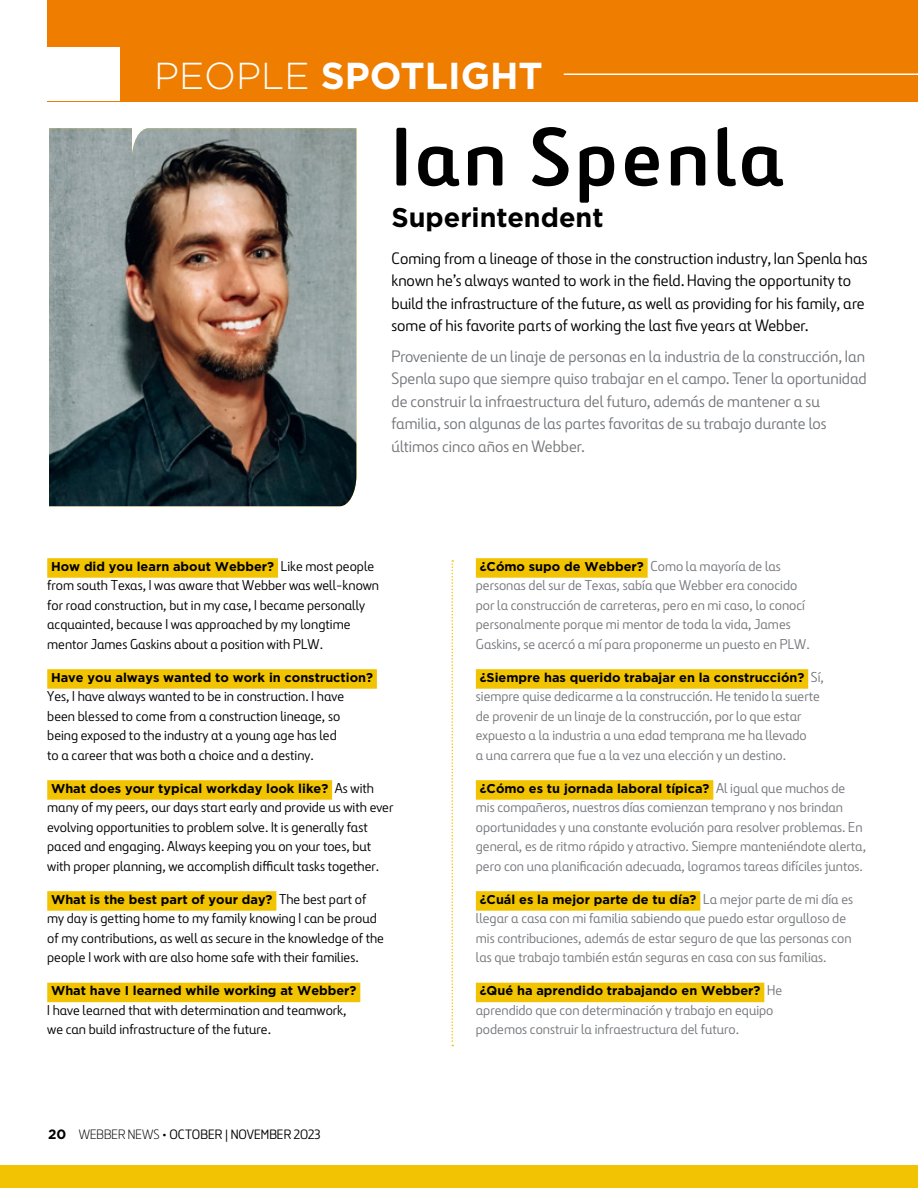
<style>
.page{position:relative;width:918px;height:1188px;background:#fff}
.page>*{position:absolute;margin:0;border:0;box-sizing:border-box;transform-origin:0 0}
.t1{font:700 82.5px "Ferrovial";letter-spacing:.04em;color:#000}
.t2{font:700 37.5px "Gotham";color:#fff}
.t3{font:700 27px "Gotham";color:#000}
.t4{font:16.5px/22.5px "Ferrovial";color:#74777b}
.t5{font:16.5px/22.5px "Ferrovial";color:#000}
.t6{font:14.25px/19.5px "Ferrovial";color:#74777b}
.t7{font:14.25px/19.5px "Ferrovial";color:#000}
.t8{font:13.5px "Ferrovial";color:#000}
.t9{font:700 12.75px "Gotham";color:#000}
.s1{font-weight:300}
.s2{font-family:"Ferrovial";font-weight:400;font-size:14.25px}
.s3{font-family:"Gotham";font-weight:700}
.s4{font-family:"Ferrovial";font-weight:400;font-size:14.25px;color:#74777b}
</style>
<div class="page">
<div style="left:0;top:1165px;width:918px;height:23px;background:#f1c300"></div>
<div style="left:47px;top:0;width:871px;height:101px;background:#ef7d00"></div>
<img style="left:49px;top:128px;width:307px;height:378px">
<div style="left:47px;top:558px;width:231px;height:20px;background:#f1c300"></div>
<div style="left:47px;top:669px;width:330px;height:20px;background:#f1c300"></div>
<div style="left:47px;top:780px;width:285px;height:20px;background:#f1c300"></div>
<div style="left:47px;top:891px;width:229px;height:20px;background:#f1c300"></div>
<div style="left:47px;top:983px;width:313px;height:19px;background:#f1c300"></div>
<div style="left:0;top:47px;width:119px;height:54px;background:#fff"></div>
<svg style="left:452px;top:560px;width:1px;height:486px"></svg>
<div style="left:476px;top:558px;width:172px;height:20px;background:#f1c300"></div>
<div style="left:476px;top:669px;width:332px;height:20px;background:#f1c300"></div>
<div style="left:476px;top:780px;width:237px;height:20px;background:#f1c300"></div>
<div style="left:476px;top:891px;width:224px;height:20px;background:#f1c300"></div>
<div style="left:476px;top:983px;width:288px;height:19px;background:#f1c300"></div>
<hr style="left:564px;top:74px;width:354px;height:1px;background:#fff">
<h2 class="t2" style="left:154px;top:51px;width:390px"><span class="s1">PEOPLE</span> SPOTLIGHT</h2>
<h1 class="t1" style="left:392px;top:105px;width:394px">Ian Spenla</h1>
<h3 class="t3" style="left:392px;top:199px;width:214px">Superintendent</h3>
<p class="t5" style="left:392px;top:247px;width:477px">Coming from a lineage of those in the construction industry, Ian Spenla has known he’s always wanted to work in the field. Having the opportunity to build the infrastructure of the future, as well as providing for his family, are some of his favorite parts of working the last five years at Webber.</p>
<p class="t4" style="left:392px;top:345px;width:477px">Proveniente de un linaje de personas en la industria de la construcción, Ian Spenla supo que siempre quiso trabajar en el campo. Tener la oportunidad de construir la infraestructura del futuro, además de mantener a su familia, son algunas de las partes favoritas de su trabajo durante los últimos cinco años en Webber.</p>
<p class="t9" style="left:51px;top:558px;width:325px">How did you learn about Webber? <span class="s2">Like most people</span></p>
<p class="t7" style="left:47px;top:576px;width:333px">from south Texas, I was aware that Webber was well-known for road construction, but in my case, I became personally acquainted, because I was approached by my longtime mentor James Gaskins about a position with PLW.</p>
<p class="t9" style="left:51px;top:669px;width:323px">Have you always wanted to work in construction?</p>
<p class="t7" style="left:47px;top:687px;width:298px">Yes, I have always wanted to be in construction. I have been blessed to come from a construction lineage, so being exposed to the industry at a young age has led to a career that was both a choice and a destiny.</p>
<p class="t9" style="left:51px;top:780px;width:324px">What does your typical workday look like? <span class="s2">As with</span></p>
<p class="t7" style="left:47px;top:798px;width:348px">many of my peers, our days start early and provide us with ever evolving opportunities to problem solve. It is generally fast paced and engaging. Always keeping you on your toes, but with proper planning, we accomplish difficult tasks together.</p>
<p class="t9" style="left:51px;top:891px;width:317px">What is the best part of your day? <span class="s2">The best part of</span></p>
<p class="t7" style="left:47px;top:909px;width:338px">my day is getting home to my family knowing I can be proud of my contributions, as well as secure in the knowledge of the people I work with are also home safe with their families.</p>
<p class="t9" style="left:51px;top:982px;width:307px">What have I learned while working at Webber?</p>
<p class="t7" style="left:47px;top:1000px;width:301px">I have learned that with determination and teamwork, we can build infrastructure of the future.</p>
<p class="t8" style="left:48px;top:1126px;width:274px"><span class="s3">20</span> <span class="s1">WEBBER NEWS</span> • OCTOBER | NOVEMBER 2023</p>
<p class="t9" style="left:480px;top:558px;width:303px">¿Cómo supo de Webber? <span class="s4">Como la mayoría de las</span></p>
<p class="t6" style="left:476px;top:576px;width:335px">personas del sur de Texas, sabía que Webber era conocido por la construcción de carreteras, pero en mi caso, lo conocí personalmente porque mi mentor de toda la vida, James Gaskins, se acercó a mí para proponerme un puesto en PLW.</p>
<p class="t9" style="left:480px;top:669px;width:346px">¿Siempre has querido trabajar en la construcción? <span class="s4">Sí,</span></p>
<p class="t6" style="left:476px;top:687px;width:346px">siempre quise dedicarme a la construcción. He tenido la suerte de provenir de un linaje de la construcción, por lo que estar expuesto a la industria a una edad temprana me ha llevado<br>a una carrera que fue a la vez una elección y un destino.</p>
<p class="t9" style="left:480px;top:780px;width:367px">¿Cómo es tu jornada laboral típica? <span class="s4">Al igual que muchos de</span></p>
<p class="t6" style="left:476px;top:798px;width:392px">mis compañeros, nuestros días comienzan temprano y nos brindan oportunidades y una constante evolución para resolver problemas. En general, es de ritmo rápido y atractivo. Siempre manteniéndote alerta, pero con una planificación adecuada, logramos tareas difíciles juntos.</p>
<p class="t9" style="left:480px;top:891px;width:375px">¿Cuál es la mejor parte de tu día? <span class="s4">La mejor parte de mi día es</span></p>
<p class="t6" style="left:476px;top:909px;width:377px">llegar a casa con mi familia sabiendo que puedo estar orgulloso de mis contribuciones, además de estar seguro de que las personas con las que trabajo también están seguras en casa con sus familias.</p>
<p class="t9" style="left:480px;top:982px;width:304px">¿Qué ha aprendido trabajando en Webber? <span class="s4">He</span></p>
<p class="t6" style="left:476px;top:1000px;width:299px">aprendido que con determinación y trabajo en equipo podemos construir la infraestructura del futuro.</p>
</div>
